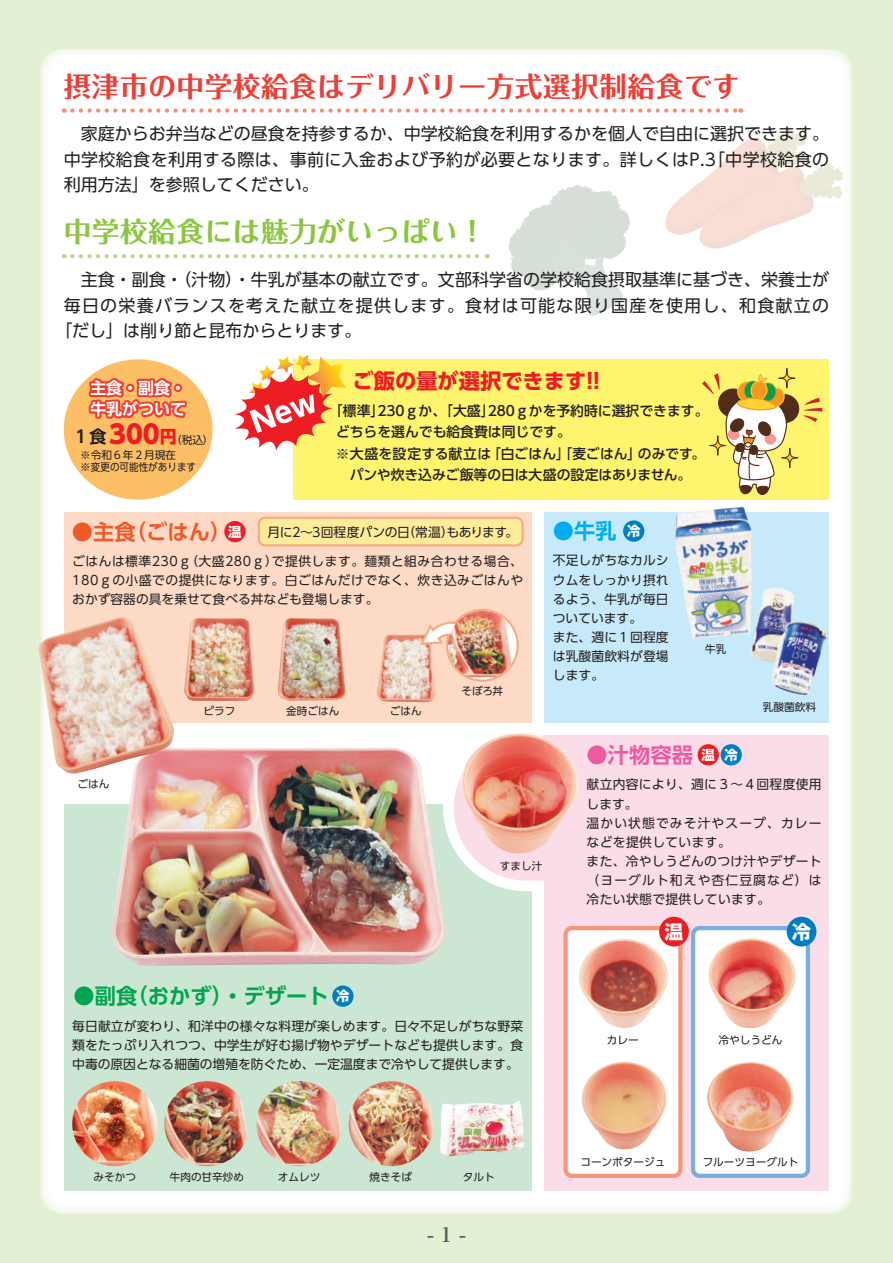
<style>
.page{position:relative;width:893px;height:1263px;background:#e4f0d4}
.page>*{position:absolute;margin:0;border:0;box-sizing:border-box;transform-origin:0 0}
.t1{font:700 27.6px "Folk Pro";letter-spacing:.02em;color:#ee3e35}
.t2{font:700 27.6px "Folk Pro";letter-spacing:.02em;color:#8bc63e}
.t3{font:800 25.5px "UD Shin Go Pro";color:#ee1d23}
.t4{font:700 21.3px "UD Shin Go Pro De";color:#00a54f}
.t5{font:700 21.3px "UD Shin Go Pro";color:#ee1d23}
.t6{font:700 21.3px "UD Shin Go Pro De";color:#f15929}
.t7{font:700 21.3px "UD Shin Go Pro De";color:#ef59a1}
.t8{font:700 21.3px "UD Shin Go Pro De";color:#00aeef}
.t9{font:700 19.2px "UD Reimin Pr 6 N";color:#57585a}
.t10{font:700 18.75px "UD Shin Go Pro";color:#fff}
.t11{font:16.95px/25.5px "UD Shin Go Pro";letter-spacing:.02em;color:#231f20;text-align:justify}
.t12{font:700 16.95px "UD Shin Go Pro De";color:#231f20}
.t13{font:700 15.9px/21.3px "UD Shin Go Pro De";color:#fff}
.t14{font:500 13.8px "UD Shin Go Pro";color:#231f20}
.t15{font:700 13.5px "UD Shin Go Pro";color:#fff}
.t16{font:12.75px/19.2px "UD Shin Go Pro";letter-spacing:.01em;color:#231f20;text-align:justify}
.t17{font:12.75px/19.2px "UD Shin Go Pro";letter-spacing:.03em;color:#231f20}
.t18{font:12.75px "UD Shin Go Pro";letter-spacing:-.02em;color:#231f20}
.t19{font:10.65px "UD Shin Go Pr 6 N";color:#231f20}
.t20{font:10.65px/12.8px "UD Shin Go Pro";color:#231f20}
.s1{font-size:16.95px}
.s2{font-family:"UD Shin Go Pro";font-size:13.5px;color:#fff}
</style>
<div class="page">
<div style="left:40px;top:49px;width:813px;height:1165px;background:#fff;border-radius:21px"></div>
<svg style="left:508px;top:185px;width:122px;height:131px"></svg>
<svg style="left:665px;top:129px;width:178px;height:119px"></svg>
<div style="left:64px;top:804px;width:467px;height:387px;background:#cbe6d3"></div>
<svg style="left:449px;top:714px;width:171px;height:188px"></svg>
<img style="left:111px;top:747px;width:338px;height:219px">
<div style="left:544px;top:736px;width:285px;height:455px;background:#fbdde9"></div>
<div style="left:566px;top:928px;width:114px;height:248px;background:#fff;border-radius:6px"></div>
<div style="left:563px;top:926px;width:119px;height:252px;border:4px solid #f6977a;border-radius:6px"></div>
<div style="left:693px;top:928px;width:115px;height:248px;background:#fff;border-radius:6px"></div>
<div style="left:691px;top:926px;width:119px;height:252px;border:4px solid #79aede;border-radius:6px"></div>
<div style="left:64px;top:512px;width:467px;height:211px;background:#fddac6"></div>
<div style="left:544px;top:512px;width:285px;height:211px;background:#c6eafa"></div>
<div style="left:293px;top:359px;width:536px;height:141px;background:#fff46d"></div>
<svg style="left:72px;top:109px;width:669px;height:4px"></svg>
<svg style="left:72px;top:254px;width:416px;height:4px"></svg>
<div style="left:259px;top:518px;width:264px;height:27px;background:#ffec9b;border-radius:6px"></div>
<div style="left:258px;top:517px;width:266px;height:29px;border:2px solid #f8a983;border-radius:6px"></div>
<img style="left:62px;top:108px;width:681px;height:1px">
<div style="left:224px;top:521px;width:22px;height:21px;background:#ee1d23;border-radius:50%"></div>
<div style="left:623px;top:520px;width:21px;height:22px;background:#007ec5;border-radius:50%"></div>
<div style="left:698px;top:744px;width:21px;height:21px;background:#ee1d23;border-radius:50%"></div>
<div style="left:721px;top:744px;width:21px;height:21px;background:#007ec5;border-radius:50%"></div>
<div style="left:332px;top:985px;width:22px;height:22px;background:#007ec5;border-radius:50%"></div>
<img style="left:462px;top:733px;width:116px;height:120px">
<img style="left:376px;top:634px;width:60px;height:68px">
<img style="left:184px;top:618px;width:71px;height:83px">
<img style="left:38px;top:616px;width:138px;height:158px">
<img style="left:579px;top:938px;width:89px;height:90px">
<img style="left:581px;top:1061px;width:86px;height:88px">
<img style="left:707px;top:1062px;width:86px;height:89px">
<img style="left:708px;top:938px;width:88px;height:90px">
<img style="left:164px;top:1081px;width:84px;height:85px">
<img style="left:349px;top:1081px;width:85px;height:85px">
<img style="left:72px;top:1081px;width:85px;height:85px;border-radius:43px">
<img style="left:257px;top:1081px;width:84px;height:85px">
<div style="left:659px;top:917px;width:30px;height:29px;background:#ee1d23;border-radius:50%"></div>
<div style="left:787px;top:917px;width:29px;height:29px;background:#007ec5;border-radius:50%"></div>
<div style="left:446px;top:609px;width:73px;height:73px;border:4px solid #f8a983;border-radius:50%"></div>
<svg style="left:448px;top:611px;width:69px;height:68px"></svg>
<svg style="left:416px;top:622px;width:32px;height:33px"></svg>
<img style="left:448px;top:611px;width:64px;height:66px">
<div style="left:64px;top:359px;width:149px;height:141px;background:#fdbf66;border-radius:50%"></div>
<svg style="left:84px;top:375px;width:110px;height:44px"></svg>
<img style="left:751px;top:588px;width:44px;height:73px">
<img style="left:765px;top:614px;width:63px;height:82px">
<img style="left:675px;top:511px;width:77px;height:128px">
<img style="left:278px;top:618px;width:68px;height:83px">
<img style="left:440px;top:1100px;width:85px;height:56px">
<svg style="left:235px;top:355px;width:111px;height:95px"></svg>
<div style="left:778px;top:368px;width:17px;height:20px;border:1px solid #522c1a;border-radius:50%"></div>
<svg style="left:702px;top:373px;width:120px;height:162px"></svg>
<h1 class="t1" style="left:64px;top:63px;width:678px">摂津市の中学校給食はデリバリー方式選択制給食です</h1>
<h3 class="t11" style="left:64px;top:121px;width:767px;text-indent:17px">家庭からお弁当などの昼食を持参するか、中学校給食を利用するかを個人で自由に選択できます。中学校給食を利用する際は、事前に入金および予約が必要となります。詳しくはP.3｢中学校給食の利用方法」を参照してください。</h3>
<h1 class="t2" style="left:64px;top:208px;width:424px">中学校給食には魅力がいっぱい！</h1>
<h3 class="t11" style="left:64px;top:266px;width:767px;text-indent:17px">主食・副食・(汁物)・牛乳が基本の献立です。文部科学省の学校給食摂取基準に基づき、栄養士が毎日の栄養バランスを考えた献立を提供します。食材は可能な限り国産を使用し、和食献立の｢だし」は削り節と昆布からとります。</h3>
<p class="t13" style="left:90px;top:377px;width:97px">主食・副食・牛乳がついて</p>
<h2 class="t3" style="left:109px;top:413px;width:69px">300<span class="s1">円</span></h2>
<p class="t20" style="left:80px;top:448px;width:117px">※令和６年２月現在<br>※変更の可能性があります</p>
<h3 class="t12" style="left:72px;top:423px;width:36px">１食</h3>
<p class="t20" style="left:176px;top:433px;width:33px">(税込)</p>
<h3 class="t5" style="left:353px;top:363px;width:249px">ご飯の量が選択できます!!</h3>
<p class="t14" style="left:336px;top:400px;width:367px">｢標準｣230ｇか、｢大盛｣280ｇかを予約時に選択できます｡</p>
<p class="t14" style="left:336px;top:421px;width:236px">どちらを選んでも給食費は同じです。</p>
<p class="t14" style="left:336px;top:442px;width:371px">※大盛を設定する献立は「白ごはん｣「麦ごはん」のみです。</p>
<p class="t14" style="left:350px;top:463px;width:343px">パンや炊き込みご飯等の日は大盛の設定はありません。</p>
<h3 class="t8" style="left:553px;top:514px;width:65px">●牛乳</h3>
<h3 class="t6" style="left:72px;top:514px;width:171px">●主食(ごはん) <span class="s2">温</span></h3>
<p class="t15" style="left:627px;top:520px;width:15px">冷</p>
<p class="t18" style="left:268px;top:522px;width:246px">月に2～3回程度パンの日(常温)もあります｡</p>
<p class="t16" style="left:72px;top:551px;width:452px">ごはんは標準230ｇ(大盛280ｇ)で提供します。麺類と組み合わせる場合、180ｇの小盛での提供になります。白ごはんだけでなく、炊き込みごはんやおかず容器の具を乗せて食べる丼なども登場します。</p>
<p class="t19" style="left:204px;top:702px;width:33px">ピラフ</p>
<p class="t19" style="left:286px;top:702px;width:55px">金時ごはん</p>
<p class="t19" style="left:390px;top:702px;width:33px">ごはん</p>
<p class="t19" style="left:462px;top:682px;width:43px">そぼろ丼</p>
<p class="t16" style="left:553px;top:551px;width:117px;text-align:left">不足しがちなカルシウムをしっかり摂れるよう、牛乳が毎日ついています。<br>また、週に１回程度は乳酸菌飲料が登場します。</p>
<p class="t19" style="left:705px;top:640px;width:23px">牛乳</p>
<h3 class="t7" style="left:587px;top:737px;width:153px">●汁物容器 <span class="s2">温 冷</span></h3>
<p class="t19" style="left:763px;top:698px;width:55px">乳酸菌飲料</p>
<p class="t19" style="left:78px;top:775px;width:33px">ごはん</p>
<h3 class="t4" style="left:73px;top:979px;width:278px">●副食(おかず)・デザート<span class="s2">冷</span></h3>
<p class="t19" style="left:500px;top:857px;width:44px">すまし汁</p>
<p class="t16" style="left:72px;top:1016px;width:452px">毎日献立が変わり、和洋中の様々な料理が楽しめます。日々不足しがちな野菜類をたっぷり入れつつ、中学生が好む揚げ物やデザートなども提供します。食中毒の原因となる細菌の増殖を防ぐため、一定温度まで冷やして提供します。</p>
<p class="t19" style="left:94px;top:1168px;width:44px">みそかつ</p>
<p class="t19" style="left:170px;top:1168px;width:76px">牛肉の甘辛炒め</p>
<p class="t19" style="left:278px;top:1168px;width:44px">オムレツ</p>
<p class="t19" style="left:369px;top:1168px;width:44px">焼きそば</p>
<p class="t19" style="left:463px;top:1168px;width:33px">タルト</p>
<h3 class="t9" style="left:427px;top:1219px;width:41px">- 1 -</h3>
<p class="t17" style="left:587px;top:775px;width:236px">献立内容により、週に３～４回程度使用します。<br>温かい状態でみそ汁やスープ、カレーなどを提供しています。<br>また、冷やしうどんのつけ汁やデザート（ヨーグルト和えや杏仁豆腐など）は冷たい状態で提供しています。</p>
<h3 class="t10" style="left:665px;top:916px;width:20px">温</h3>
<h3 class="t10" style="left:792px;top:916px;width:20px">冷</h3>
<p class="t19" style="left:607px;top:1031px;width:33px">カレー</p>
<p class="t19" style="left:719px;top:1031px;width:65px">冷やしうどん</p>
<p class="t19" style="left:580px;top:1153px;width:87px">コーンポタージュ</p>
<p class="t19" style="left:703px;top:1153px;width:97px">フルーツヨーグルト</p>
</div>
